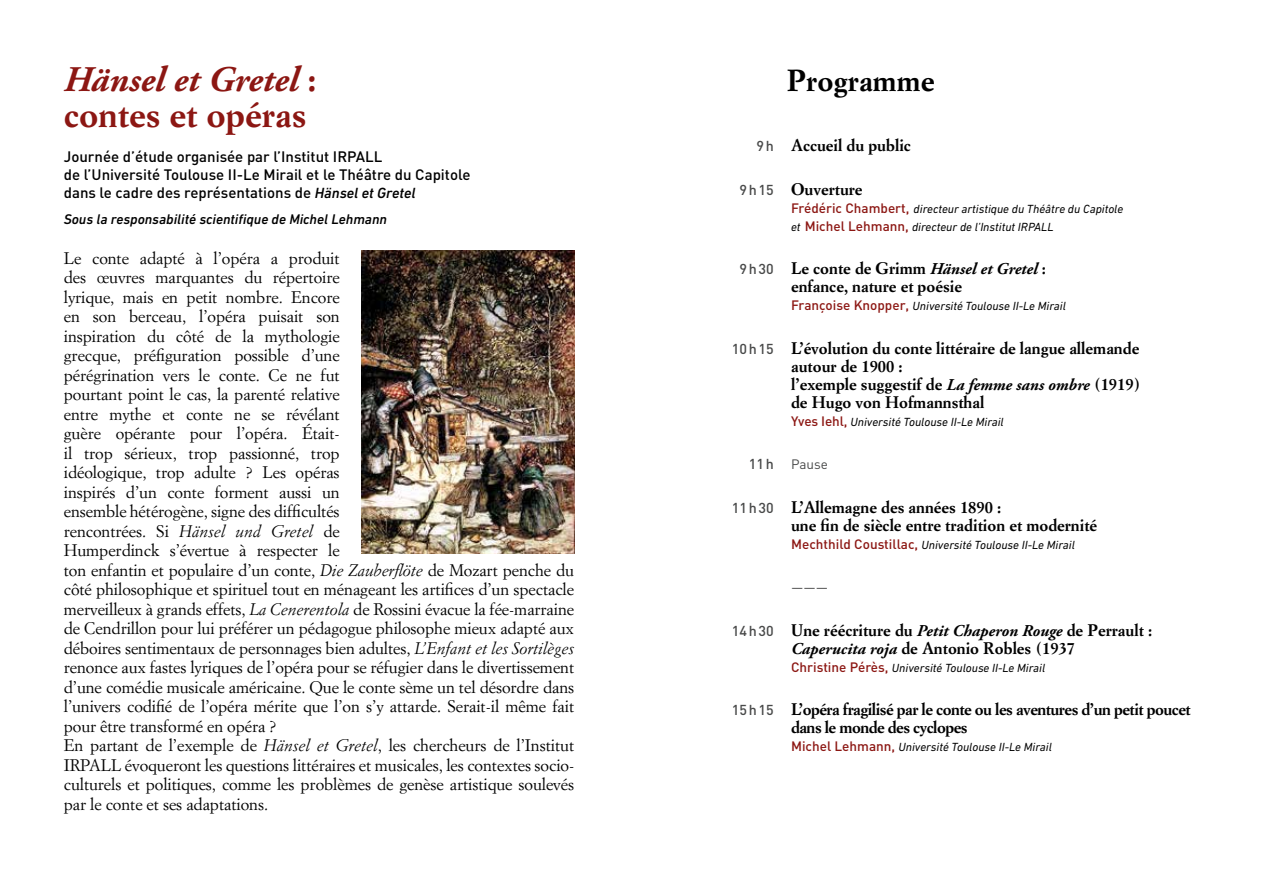
<style>
.page{position:relative;width:1276px;height:893px;background:#fff}
.page>*{position:absolute;margin:0;border:0;box-sizing:border-box;transform-origin:0 0}
.t1{font:italic 700 36px "Adobe Garamond Pro";color:#8c1713}
.t2{font:700 36px "Simoncini Garamond";color:#8c1713}
.t3{font:700 30px "Simoncini Garamond";color:#000}
.t4{font:16.5px/19.5px "Simoncini Garamond";letter-spacing:-.005em;color:#000}
.t5{font:700 16.5px/18px "Simoncini Garamond";color:#000}
.t6{font:700 16.5px/18px "Simoncini Garamond";letter-spacing:-.03em;color:#000}
.t7{font:500 15px/18px "DIN";color:#000}
.t8{font:italic 500 14.25px "DIN Next LT Pro";color:#000}
.t9{font:13.5px "DIN";color:#484949}
.t10{font:italic 12px/18px "DIN Next LT Pro";color:#000}
.s1{font-family:"Simoncini Garamond";font-style:normal}
.s2{font-family:"DIN Next LT Pro";font-style:italic}
.s3{font-style:italic}
.s4{font-family:"DIN";font-weight:500;font-size:14.25px;color:#484949}
.s5{font-family:"DIN";font-weight:500;font-style:normal;font-size:13.5px;color:#8c1713}
.s6{font-family:"Adobe Garamond Pro";font-style:italic}
.s7{font-weight:500;font-size:14.25px}
</style>
<div class="page">
<img style="left:361px;top:251px;width:213px;height:303px">
<h1 class="t1" style="left:64px;top:58px;width:254px">Hänsel et Gretel <span class="s1">:</span></h1>
<h1 class="t2" style="left:64px;top:91px;width:244px">contes et opéras</h1>
<p class="t7" style="left:64px;top:147px;width:408px">Journée d’étude organisée par l’Institut IRPALL<br>de l’U niversité Toulouse II-Le Mirail et le Théâtre du Capitole dans le cadre des représentations de <span class="s2">Hänsel et Gretel</span></p>
<p class="t8" style="left:64px;top:211px;width:325px">Sous la responsabilité scientifique de Michel Lehmann</p>
<p class="t4" style="left:64px;top:248px;width:512px">Le conte adapté à l’opéra a produit<br>des œuvres marquantes du répertoire<br>lyrique, mais en petit nombre. Encore<br>en son berceau, l’opéra puisait son<br>inspiration du côté de la mythologie<br>grecque, préfiguration possible d’une<br>pérégrination vers le conte. Ce ne fut<br>pourtant point le cas, la parenté relative<br>entre mythe et conte ne se révélant<br>guère opérante pour l’opéra. Était-<br>il trop sérieux, trop passionné, trop<br>idéologique, trop adulte ? Les opéras<br>inspirés d’un conte forment aussi un<br>ensemble hétérogène, signe des difficultés<br>rencontrées. Si <span class="s3">Hänsel und Gretel</span> de<br>Humperdinck s’évertue à respecter le<br>ton enfantin et populaire d’un conte, <span class="s3">Die Zauberflöte</span> de Mozart penche du côté philosophique et spirituel tout en ménageant les artifices d’un spectacle merveilleux à grands effets, <span class="s3">La Cenerentola</span> de Rossini évacue la fée-marraine de Cendrillon pour lui préférer un pédagogue philosophe mieux adapté aux déboires sentimentaux de personnages bien adultes, <span class="s3">L’Enfant et les Sortilèges </span>renonce aux fastes lyriques de l’opéra pour se réfugier dans le divertissement d’une comédie musicale américaine. Que le conte sème un tel désordre dans l’univers codifié de l’opéra mérite que l’on s’y attarde. Serait-il même fait pour être transformé en opéra ?<br>En partant de l’exemple de <span class="s3">Hänsel et Gretel</span>, les chercheurs de l’Institut IRPALL évoqueront les questions littéraires et musicales, les contextes socio&shy;culturels et politiques, comme les problèmes de genèse artistique soulevés par le conte et ses adaptations.</p>
<h2 class="t3" style="left:787px;top:61px;width:149px">Programme</h2>
<p class="t5" style="left:756px;top:137px;width:156px"><span class="s4">9h</span> Accueil du public</p>
<p class="t5" style="left:739px;top:180px;width:125px"><span class="s4">9h15</span> Ouverture</p>
<p class="t10" style="left:791px;top:199px;width:334px"><span class="s5">Frédéric Chambert,</span> directeur artistique du Théâtre du Capitole et <span class="s5">Michel Lehmann,</span> directeur de l’Institut IRPALL</p>
<p class="t5" style="left:791px;top:260px;width:256px;text-indent:-52px"><span class="s4">9h30</span> Le conte de Grimm <span class="s6">Hänsel et Gretel</span> : enfance, nature et poésie</p>
<p class="t10" style="left:791px;top:297px;width:276px"><span class="s5">Françoise Knopper,</span> Université Toulouse II-Le Mirail</p>
<p class="t5" style="left:791px;top:339px;width:351px;text-indent:-59px"><span class="s4">10h15</span> L’évolution du conte littéraire de langue allemande autour de 1900 :<br>l’exemple suggestif de <span class="s6">La femme sans ombre</span> (1919) de Hugo von Hofmannsthal</p>
<p class="t10" style="left:791px;top:412px;width:214px"><span class="s5">Yves Iehl,</span> Université Toulouse II-Le Mirail</p>
<p class="t9" style="left:749px;top:456px;width:81px"><span class="s7">11h</span> Pause</p>
<p class="t5" style="left:791px;top:498px;width:308px;text-indent:-59px"><span class="s4">11h30</span> L’Allemagne des années 1890 :<br>une fin de siècle entre tradition et modernité</p>
<p class="t10" style="left:791px;top:535px;width:285px"><span class="s5">Mechthild Coustillac,</span> Université Toulouse II-Le Mirail</p>
<p class="t9" style="left:791px;top:579px;width:39px">———</p>
<p class="t5" style="left:791px;top:621px;width:362px;text-indent:-59px"><span class="s4">14h30</span> Une réécriture du <span class="s6">Petit Chaperon Rouge</span> de Perrault :<br><span class="s6">Caperucita roja</span> de Antonio Robles (1937</p>
<p class="t10" style="left:791px;top:658px;width:256px"><span class="s5">Christine Pérès,</span> Université Toulouse II-Le Mirail</p>
<p class="t6" style="left:791px;top:701px;width:401px;text-indent:-59px"><span class="s4">15 h15</span> L’opéra fragilisé par le conte ou les aventures d’un petit poucet dans le monde des cyclopes</p>
<p class="t10" style="left:791px;top:738px;width:262px"><span class="s5">Michel Lehmann,</span> Université Toulouse II-Le Mirail</p>
</div>
